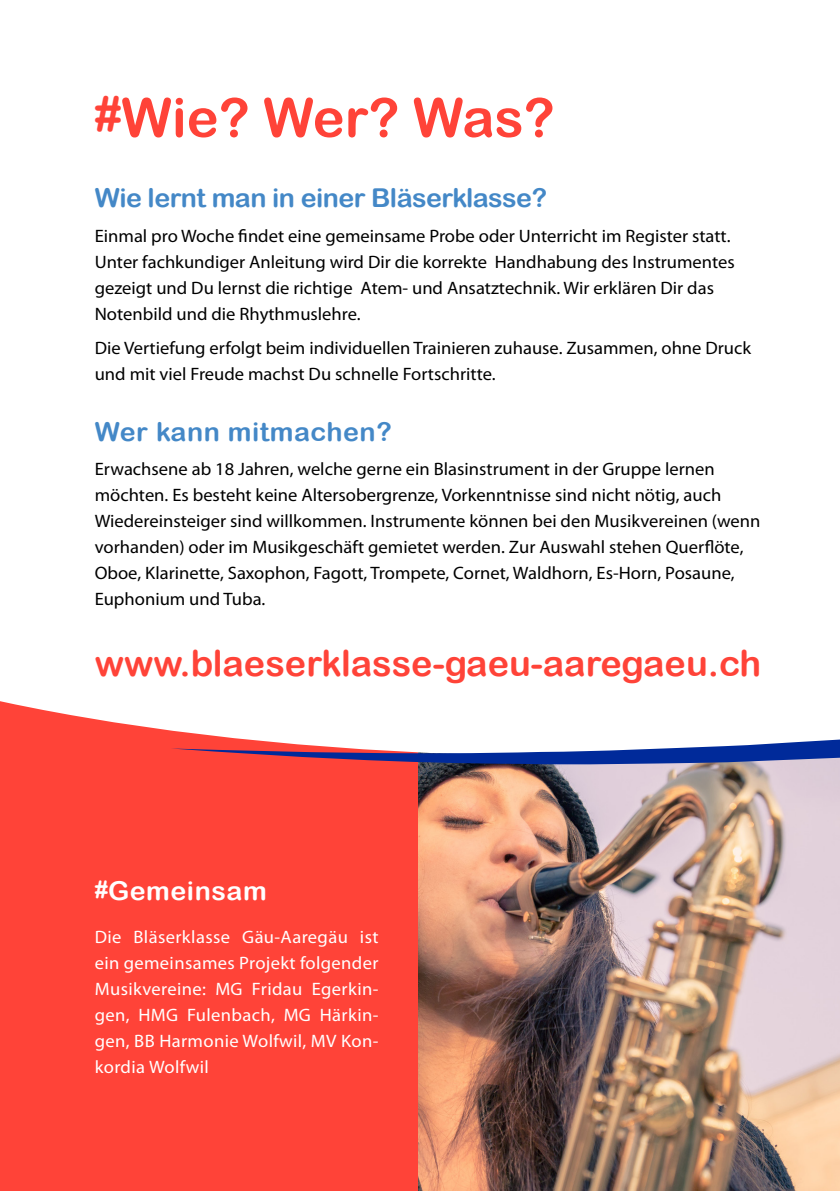
<style>
.page{position:relative;width:840px;height:1191px;background:#fff}
.page>*{position:absolute;margin:0;border:0;box-sizing:border-box;transform-origin:0 0}
.t1{font:54px "Arial Rounded MT Bold";color:#ff4338}
.t2{font:36px "Arial Rounded MT Bold";color:#ff4338}
.t3{font:26px "Arial Rounded MT Bold";letter-spacing:-.02em;color:#4488c7}
.t4{font:26px "Arial Rounded MT Bold";letter-spacing:.02em;color:#4488c7}
.t5{font:26px "Arial Rounded MT Bold";letter-spacing:.02em;color:#fff}
.t6{font:18px/26px "Myriad Pro";color:#000}
.t7{font:18px/26px "Myriad Pro";letter-spacing:.02em;color:#fff;text-align:justify}
.s1{font-size:48px}
.s2{font-size:24px}
</style>
<div class="page">
<div style="left:0;top:588px;width:839px;height:603px;background:#ff4338"></div>
<img style="left:418px;top:827px;width:421px;height:364px">
<svg style="left:0;top:588px;width:839px;height:239px"></svg>
<svg style="left:170px;top:588px;width:669px;height:177px;background:#efeaf1"></svg>
<p class="t1" style="left:95px;top:86px;width:461px"><span class="s1">#</span>Wie? Wer? Was?</p>
<p class="t3" style="left:95px;top:183px;width:453px">Wie lernt man in einer Bläserklasse?</p>
<p class="t6" style="left:95px;top:222px;width:641px">Einmal pro Woche findet eine gemeinsame Probe oder Unterricht im Register statt.<br>Unter fachkundiger Anleitung wird Dir die korrekte Handhabung des Instrumentes gezeigt und Du lernst die richtige Atem- und Ansatztechnik. Wir erklären Dir das Notenbild und die Rhythmuslehre.</p>
<p class="t6" style="left:95px;top:335px;width:657px">Die Vertiefung erfolgt beim individuellen Trainieren zuhause. Zusammen, ohne Druck und mit viel Freude machst Du schnelle Fortschritte.</p>
<p class="t4" style="left:95px;top:416px;width:298px">Wer kann mitmachen?</p>
<p class="t6" style="left:95px;top:456px;width:667px">Erwachsene ab 18 Jahren, welche gerne ein Blasinstrument in der Gruppe lernen möchten. Es besteht keine Altersobergrenze, Vorkenntnisse sind nicht nötig, auch Wiedereinsteiger sind willkommen. Instrumente können bei den Musikvereinen (wenn vorhanden) oder im Musikgeschäft gemietet werden. Zur Auswahl stehen Querflöte, Oboe, Klarinette, Saxophon, Fagott, Trompete, Cornet, Waldhorn, Es-Horn, Posaune, Euphonium und Tuba.</p>
<p class="t2" style="left:95px;top:642px;width:667px">www.blaeserklasse-gaeu-aaregaeu.ch</p>
<p class="t5" style="left:95px;top:875px;width:173px"><span class="s2">#</span>Gemeinsam</p>
<p class="t7" style="left:95px;top:923px;width:285px">Die Bläserklasse Gäu-Aaregäu ist ein gemeinsames Projekt folgender Musikvereine: MG Fridau Egerkin&shy;gen, HMG Fulenbach, MG Härkin&shy;gen, BB Harmonie Wolfwil, MV Kon&shy;kordia Wolfwil</p>
</div>
